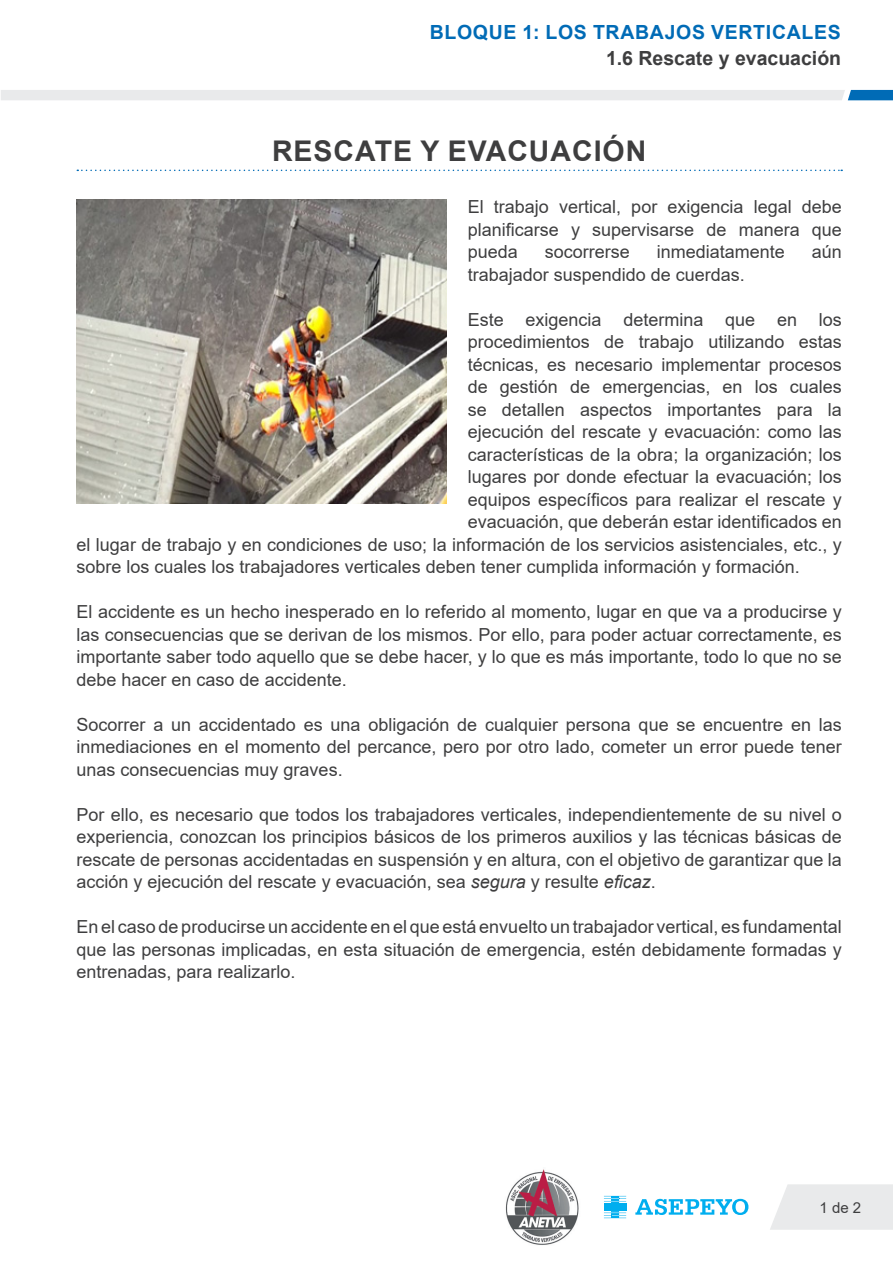
<style>
.page{position:relative;width:893px;height:1263px;background:#fff}
.page>*{position:absolute;margin:0;border:0;box-sizing:border-box;transform-origin:0 0}
.nueva-seccion{font:700 28.5px "Arial";letter-spacing:.035em;color:#3e3e3f}
.t1{font:700 19.5px "Arial";letter-spacing:.035em;color:#006bb6}
.t2{font:700 19.5px "Arial";color:#3e3e3f}
.t3{font:18px/22.5px "Arial";color:#3e3e3f;text-align:justify}
.t4{font:15px "Arial";color:#3e3e3f}
.s1{font-style:italic}
</style>
<div class="page">
<svg style="left:770px;top:1184px;width:123px;height:46px;background:#eaebec"></svg>
<div style="left:1px;top:90px;width:892px;height:10px;background:#e9eaeb"></div>
<hr style="left:604px;top:1206px;width:22px;height:2px;background:#00aeef">
<svg style="left:604px;top:1211px;width:22px;height:7px"></svg>
<svg style="left:604px;top:1196px;width:22px;height:7px"></svg>
<hr style="left:604px;top:1208px;width:22px;height:2px;background:#00aeef">
<hr style="left:604px;top:1203px;width:22px;height:2px;background:#00aeef">
<svg style="left:635px;top:1199px;width:113px;height:16px"></svg>
<img style="left:505px;top:1169px;width:74px;height:76px">
<svg style="left:77px;top:170px;width:765px;height:1px"></svg>
<img style="left:77px;top:200px;width:369px;height:304px">
<p class="t1" style="left:430px;top:18px;width:413px">BLOQUE 1: LOS TRABAJOS VERTICALES</p>
<p class="t2" style="left:606px;top:45px;width:237px">1.6 Rescate y evacuación</p>
<p class="nueva-seccion" style="left:272px;top:131px;width:376px">RESCATE Y EVACUACIÓN</p>
<p class="t3" style="left:468px;top:196px;width:376px">El trabajo vertical, por exigencia legal debe planificarse y supervisarse de manera que pueda</p>
<p class="t3" style="left:545px;top:241px;width:87px">socorrerse</p>
<p class="t3" style="left:657px;top:241px;width:130px">inmediatamente</p>
<p class="t3" style="left:812px;top:241px;width:32px">aún</p>
<p class="t3" style="left:468px;top:263px;width:279px">trabajador suspendido de cuerdas.</p>
<p class="t3" style="left:468px;top:308px;width:376px">Este exigencia determina que en los</p>
<p class="t3" style="left:468px;top:331px;width:376px">procedimientos de trabajo utilizando estas</p>
<p class="t3" style="left:468px;top:353px;width:376px">técnicas, es necesario implementar procesos</p>
<p class="t3" style="left:468px;top:376px;width:376px">de gestión de emergencias, en los cuales</p>
<p class="t3" style="left:468px;top:398px;width:376px">se detallen aspectos importantes para la</p>
<p class="t3" style="left:468px;top:421px;width:376px">ejecución del rescate y evacuación: como las</p>
<p class="t3" style="left:468px;top:443px;width:376px">características de la obra; la organización; los</p>
<p class="t3" style="left:468px;top:466px;width:376px">lugares por donde efectuar la evacuación; los</p>
<p class="t3" style="left:468px;top:488px;width:376px">equipos específicos para realizar el rescate y</p>
<p class="t3" style="left:468px;top:511px;width:376px">evacuación, que deberán estar identificados en</p>
<p class="t3" style="left:77px;top:533px;width:767px">el lugar de trabajo y en condiciones de uso; la información de los servicios asistenciales, etc., y</p>
<p class="t3" style="left:77px;top:556px;width:725px">sobre los cuales los trabajadores verticales deben tener cumplida información y formación.</p>
<p class="t3" style="left:77px;top:601px;width:767px">El accidente es un hecho inesperado en lo referido al momento, lugar en que va a producirse y las consecuencias que se derivan de los mismos. Por ello, para poder actuar correctamente, es importante saber todo aquello que se debe hacer, y lo que es más importante, todo lo que no se debe hacer en caso de accidente.</p>
<p class="t3" style="left:77px;top:713px;width:767px">Socorrer a un accidentado es una obligación de cualquier persona que se encuentre en las inmediaciones en el momento del percance, pero por otro lado, cometer un error puede tener unas consecuencias muy graves.</p>
<p class="t3" style="left:77px;top:803px;width:767px">Por ello, es necesario que todos los trabajadores verticales, independientemente de su nivel o experiencia, conozcan los principios básicos de los primeros auxilios y las técnicas básicas de rescate de personas accidentadas en suspensión y en altura, con el objetivo de garantizar que la acción y ejecución del rescate y evacuación, sea <span class="s1">segura</span> y resulte <span class="s1">eficaz</span>.</p>
<p class="t3" style="left:77px;top:916px;width:767px">En el caso de producirse un accidente en el que está envuelto un trabajador vertical, es fundamental que las personas implicadas, en esta situación de emergencia, estén debidamente formadas y entrenadas, para realizarlo.</p>
<p class="t4" style="left:820px;top:1197px;width:43px">1 de 2</p>
</div>
